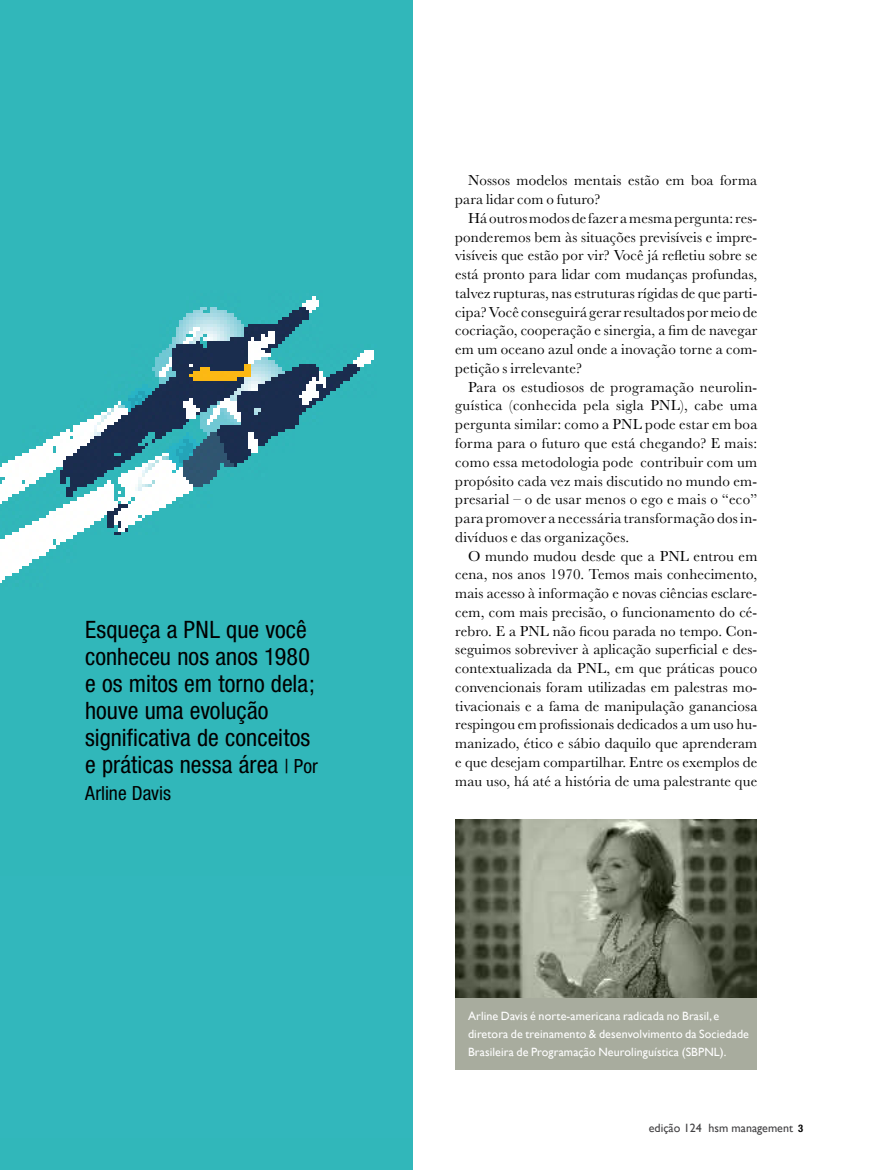
<style>
.page{position:relative;width:885px;height:1170px;background:#fff}
.page>*{position:absolute;margin:0;border:0;box-sizing:border-box;transform-origin:0 0}
.t1{font:condensed 24px/27px "Helvetica Neue";letter-spacing:.005em;color:#000}
.t2{font:condensed 19.5px "Helvetica Neue";color:#000}
.t3{font:15px/18.8px "Baskerville";letter-spacing:.01em;color:#000;text-align:justify}
.t4{font:12px/18px "Gill Sans";letter-spacing:.01em;color:#fff}
.t5{font:12px "Gill Sans";color:#414042}
.s1{font-size:19.5px}
.s2{font-family:"Helvetica Neue";font-weight:700;font-stretch:condensed;font-size:10.5px;color:#000}
</style>
<div class="page">
<img style="left:0;top:0;width:412px;height:1169px">
<div style="left:455px;top:997px;width:301px;height:72px;background:#a8ac9e"></div>
<svg style="left:455px;top:819px;width:301px;height:178px"></svg>
<h1 class="t1" style="left:85px;top:615px;width:234px">Esqueça a PNL que você conheceu nos anos 1980 e os mitos em torno dela; houve uma evolução significativa de conceitos e práticas nessa área <span class="s1">| Por</span></h1>
<h2 class="t2" style="left:85px;top:781px;width:87px">Arline Davis</h2>
<p class="t3" style="left:455px;top:171px;width:303px;text-indent:13px">Nossos modelos mentais estão em boa forma para lidar com o futuro?</p>
<p class="t3" style="left:455px;top:209px;width:303px;text-indent:13px">Há outros modos de fazer a mesma pergunta: res&shy;ponderemos bem às situações previsíveis e impre&shy;visíveis que estão por vir? Você já refletiu sobre se está pronto para lidar com mudanças profundas, talvez rupturas, nas estruturas rígidas de que parti&shy;cipa? Você conseguirá gerar resultados por meio de cocriação, cooperação e sinergia, a fim de navegar em um oceano azul onde a inovação torne a com&shy;petição s irrelevante?</p>
<p class="t3" style="left:455px;top:377px;width:303px;text-indent:13px">Para os estudiosos de programação neurolin&shy;guística (conhecida pela sigla PNL), cabe uma pergunta similar: como a PNL pode estar em boa forma para o futuro que está chegando? E mais: como essa metodologia pode contribuir com um propósito cada vez mais discutido no mundo em&shy;presarial – o de usar menos o ego e mais o “eco” para promover a necessária transformação dos in&shy;divíduos e das organizações.</p>
<p class="t3" style="left:455px;top:546px;width:303px;text-indent:13px">O mundo mudou desde que a PNL entrou em cena, nos anos 1970. Temos mais conhecimento, mais acesso à informação e novas ciências esclare&shy;cem, com mais precisão, o funcionamento do cé&shy;rebro. E a PNL não ficou parada no tempo. Con&shy;seguimos sobreviver à aplicação superficial e des&shy;contextualizada da PNL, em que práticas pouco convencionais foram utilizadas em palestras mo&shy;tivacionais e a fama de manipulação gananciosa respingou em profissionais dedicados a um uso hu&shy;manizado, ético e sábio daquilo que aprenderam e que desejam compartilhar. Entre os exemplos de mau uso, há até a história de uma palestrante que</p>
<p class="t4" style="left:468px;top:1006px;width:282px">Arline Davis é norte-americana radicada no Brasil, e diretora de treinamento &amp; desenvolvimento da Sociedade<br>Brasileira de Programação Neurolinguística (SBPNL).</p>
<p class="t5" style="left:648px;top:1120px;width:156px">edição 124 hsm management <span class="s2">3</span></p>
</div>
